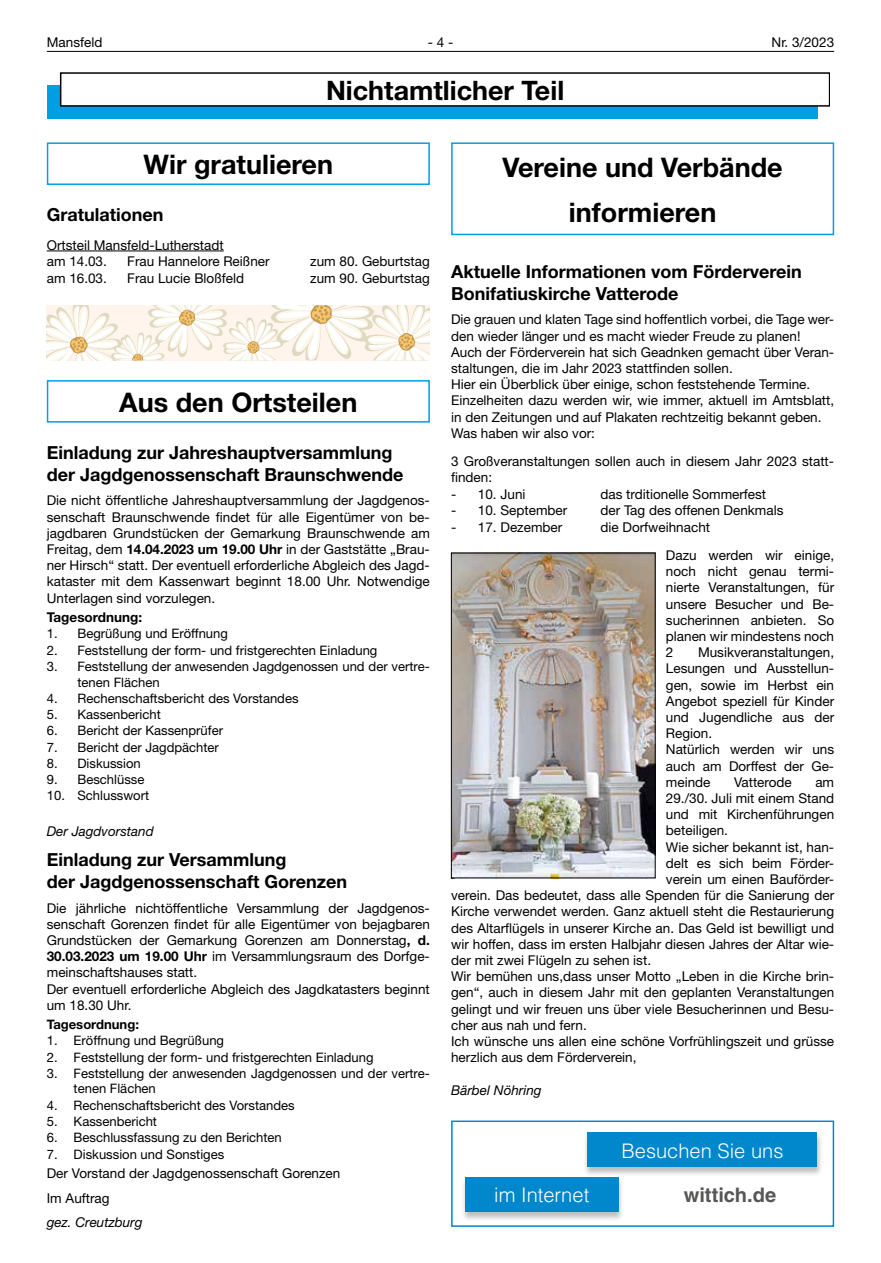
<style>
.page{position:relative;width:881px;height:1263px;background:#fff}
.page>*{position:absolute;margin:0;border:0;box-sizing:border-box;transform-origin:0 0}
.t1{font:700 27px/45.2px "Helvetica Neue LT";color:#000;text-align:center}
.t2{font:700 26.85px "Rhqqvl Helvetica Neue LT";color:#000}
.t3{font:300 20.1px "Helvetica LT";color:#fff}
.t4{font:700 20.1px "Helvetica LT";color:#575756}
.t5{font:700 18px/21.6px "Helvetica Neue LT";color:#000}
.t6{font:13.5px/16.2px "Helvetica Neue LT";color:#000}
.t7{font:italic 13.5px "Helvetica Neue LT";color:#000}
.t8{font:700 13.5px "Helvetica Neue LT";color:#000}
.t9{font:13.05px/15.6px "Helvetica Neue LT";color:#000}
.t10{font:700 13.05px "Helvetica Neue LT";color:#000}
.s1{font-weight:700}
</style>
<div class="page">
<hr style="left:47px;top:51px;width:786px;height:1px;background:#000">
<div style="left:451px;top:142px;width:382px;height:93px;border:2px solid #009fe3"></div>
<div style="left:47px;top:142px;width:382px;height:43px;border:2px solid #009fe3"></div>
<hr style="left:47px;top:251px;width:177px;height:1px;background:#000">
<svg style="left:47px;top:305px;width:382px;height:56px"></svg>
<div style="left:47px;top:380px;width:382px;height:43px;border:2px solid #009fe3"></div>
<div style="left:47px;top:85px;width:770px;height:34px;background:#009fe3"></div>
<div style="left:61px;top:73px;width:768px;height:33px;background:#fff"></div>
<div style="left:60px;top:72px;width:769px;height:35px;border:1px solid #000"></div>
<img style="left:453px;top:555px;width:200px;height:321px">
<div style="left:451px;top:553px;width:204px;height:325px;border:1px solid #000"></div>
<div style="left:451px;top:1120px;width:382px;height:107px;border:2px solid #0087cc"></div>
<div style="left:583px;top:1132px;width:239px;height:45px;background:#000;opacity:.26"></div>
<div style="left:587px;top:1132px;width:230px;height:35px;background:#0087cc"></div>
<div style="left:460px;top:1177px;width:164px;height:45px;background:#000;opacity:.26"></div>
<div style="left:465px;top:1177px;width:153px;height:35px;background:#0087cc"></div>
<p class="t6" style="left:47px;top:34px;width:57px">Mansfeld</p>
<p class="t6" style="left:427px;top:34px;width:27px">- 4 -</p>
<p class="t6" style="left:771px;top:34px;width:64px">Nr. 3/2023</p>
<h2 class="t2" style="left:326px;top:74px;width:240px">Nichtamtlicher Teil</h2>
<h1 class="t1" style="left:143px;top:141px;width:191px">Wir gratulieren</h1>
<h3 class="t5" style="left:47px;top:204px;width:118px">Gratulationen</h3>
<p class="t6" style="left:47px;top:236px;width:178px;line-height:16.6px">Ortsteil Mansfeld-Lutherstadt am 14.03.</p>
<p class="t6" style="left:127px;top:253px;width:144px">Frau Hannelore Reißner</p>
<p class="t6" style="left:310px;top:253px;width:121px">zum 80. Geburtstag</p>
<p class="t6" style="left:47px;top:270px;width:62px">am 16.03.</p>
<p class="t6" style="left:127px;top:270px;width:118px">Frau Lucie Bloßfeld</p>
<p class="t6" style="left:310px;top:270px;width:121px">zum 90. Geburtstag</p>
<h1 class="t1" style="left:119px;top:379px;width:239px">Aus den Ortsteilen</h1>
<h3 class="t5" style="left:47px;top:441px;width:358px">Einladung zur Jahreshauptversammlung der Jagdgenossenschaft Braunschwende</h3>
<p class="t6" style="left:47px;top:492px;width:384px;text-align:justify">Die nicht öffentliche Jahreshauptversammlung der Jagdgenos&shy;senschaft Braunschwende findet für alle Eigentümer von be&shy;jagdbaren Grundstücken der Gemarkung Braunschwende am Freitag, dem <span class="s1">14.04.2023 um 19.00 Uhr</span> in der Gaststätte „Brau&shy;ner Hirsch“ statt. Der eventuell erforderliche Abgleich des Jagd&shy;kataster mit dem Kassenwart beginnt 18.00 Uhr. Notwendige Unterlagen sind vorzulegen.</p>
<p class="t8" style="left:47px;top:609px;width:97px">Tagesordnung:</p>
<p class="t9" style="left:47px;top:626px;width:182px">1. Begrüßung und Eröffnung</p>
<p class="t9" style="left:47px;top:642px;width:332px">2. Feststellung der form- und fristgerechten Einladung</p>
<p class="t9" style="left:77px;top:658px;width:354px;text-indent:-31px">3. Feststellung der anwesenden Jagdgenossen und der vertre&shy;tenen Flächen</p>
<p class="t9" style="left:47px;top:690px;width:253px">4. Rechenschaftsbericht des Vorstandes</p>
<p class="t9" style="left:47px;top:706px;width:116px">5. Kassenbericht</p>
<p class="t9" style="left:47px;top:723px;width:178px">6. Bericht der Kassenprüfer</p>
<p class="t9" style="left:47px;top:739px;width:174px">7. Bericht der Jagdpächter</p>
<p class="t9" style="left:47px;top:755px;width:95px">8. Diskussion</p>
<p class="t9" style="left:47px;top:771px;width:99px">9. Beschlüsse</p>
<p class="t9" style="left:47px;top:788px;width:104px">10. Schlusswort</p>
<p class="t7" style="left:47px;top:823px;width:108px">Der Jagdvorstand</p>
<h3 class="t5" style="left:47px;top:849px;width:302px">Einladung zur Versammlung<br>der Jagdgenossenschaft Gorenzen</h3>
<p class="t6" style="left:47px;top:899px;width:384px">Die jährliche nichtöffentliche Versammlung der Jagdgenos&shy;senschaft Gorenzen findet für alle Eigentümer von bejagbaren Grundstücken der Gemarkung Gorenzen am Donnerstag<span class="s1">, d.<br>30.03.2023 um 19.00 Uhr</span> im Versammlungsraum des Dorfge&shy;meinschaftshauses statt.<br>Der eventuell erforderliche Abgleich des Jagdkatasters beginnt um 18.30 Uhr.</p>
<p class="t10" style="left:47px;top:1016px;width:94px">Tagesordnung:</p>
<p class="t9" style="left:47px;top:1033px;width:179px">1. Eröffnung und Begrüßung</p>
<p class="t9" style="left:47px;top:1049px;width:328px">2. Feststellung der form- und fristgerechten Einladung</p>
<p class="t9" style="left:74px;top:1065px;width:357px;text-indent:-27px">3. Feststellung der anwesenden Jagdgenossen und der vertre&shy;tenen Flächen</p>
<p class="t9" style="left:47px;top:1097px;width:249px">4. Rechenschaftsbericht des Vorstandes</p>
<p class="t9" style="left:47px;top:1113px;width:112px">5. Kassenbericht</p>
<p class="t9" style="left:47px;top:1129px;width:236px">6. Beschlussfassung zu den Berichten</p>
<p class="t9" style="left:47px;top:1146px;width:179px">7. Diskussion und Sonstiges</p>
<p class="t6" style="left:47px;top:1161px;width:295px;line-height:24.8px">Der Vorstand der Jagdgenossenschaft Gorenzen<br>Im Auftrag</p>
<p class="t7" style="left:47px;top:1214px;width:97px">gez. Creutzburg</p>
<h1 class="t1" style="left:502px;top:144px;width:282px">Vereine und Verbände informieren</h1>
<h3 class="t5" style="left:451px;top:260px;width:352px">Aktuelle Informationen vom Förderverein<br>Bonifatiuskirche Vatterode</h3>
<p class="t6" style="left:451px;top:311px;width:384px">Die grauen und klaten Tage sind hoffentlich vorbei, die Tage wer&shy;den wieder länger und es macht wieder Freude zu planen!<br>Auch der Förderverein hat sich Geadnken gemacht über Veran&shy;staltungen, die im Jahr 2023 stattfinden sollen.<br>Hier ein Überblick über einige, schon feststehende Termine.<br>Einzelheiten dazu werden wir, wie immer, aktuell im Amtsblatt, in den Zeitungen und auf Plakaten rechtzeitig bekannt geben.<br>Was haben wir also vor:</p>
<p class="t6" style="left:451px;top:453px;width:384px">3 Großveranstaltungen sollen auch in diesem Jahr 2023 statt&shy;finden:</p>
<p class="t6" style="left:451px;top:486px;width:76px">- 10. Juni</p>
<p class="t6" style="left:600px;top:486px;width:167px">das trditionelle Sommerfest</p>
<p class="t6" style="left:451px;top:502px;width:118px">- 10. September</p>
<p class="t6" style="left:600px;top:502px;width:184px">der Tag des offenen Denkmals</p>
<p class="t6" style="left:451px;top:519px;width:113px">- 17. Dezember</p>
<p class="t6" style="left:665px;top:513px;width:170px;line-height:28px;text-indent:-65px">die Dorfweihnacht<br>Dazu werden wir einige,</p>
<p class="t6" style="left:665px;top:563px;width:170px;text-align:justify">noch nicht genau termi&shy;nierte Veranstaltungen, für unsere Besucher und Be&shy;sucherinnen anbieten. So planen wir mindestens noch 2</p>
<p class="t6" style="left:665px;top:644px;width:170px;text-indent:32px">Musikveranstaltungen,<br>Lesungen und Ausstellun&shy;gen, sowie im Herbst ein<br>Angebot speziell für Kinder und Jugendliche aus der<br>Region.<br>Natürlich werden wir uns auch am Dorffest der Ge&shy;meinde</p>
<p class="t6" style="left:733px;top:774px;width:59px">Vatterode</p>
<p class="t6" style="left:815px;top:774px;width:20px">am</p>
<p class="t6" style="left:665px;top:790px;width:170px">29./30. Juli mit einem Stand</p>
<p class="t6" style="left:665px;top:806px;width:170px">und mit Kirchenführungen</p>
<p class="t6" style="left:665px;top:822px;width:64px">beteiligen.</p>
<p class="t6" style="left:665px;top:838px;width:170px">Wie sicher bekannt ist, han-</p>
<p class="t6" style="left:665px;top:855px;width:170px">delt es sich beim Förder-</p>
<p class="t6" style="left:665px;top:871px;width:170px">verein um einen Bauförder-</p>
<p class="t6" style="left:451px;top:887px;width:384px">verein. Das bedeutet, dass alle Spenden für die Sanierung der</p>
<p class="t6" style="left:451px;top:903px;width:384px">Kirche verwendet werden. Ganz aktuell steht die Restaurierung</p>
<p class="t6" style="left:451px;top:919px;width:384px">des Altarflügels in unserer Kirche an. Das Geld ist bewilligt und</p>
<p class="t6" style="left:451px;top:936px;width:384px">wir hoffen, dass im ersten Halbjahr diesen Jahres der Altar wie-</p>
<p class="t6" style="left:451px;top:952px;width:201px">der mit zwei Flügeln zu sehen ist.</p>
<p class="t6" style="left:451px;top:968px;width:384px">Wir bemühen uns,dass unser Motto „Leben in die Kirche brin-</p>
<p class="t6" style="left:451px;top:984px;width:384px">gen“, auch in diesem Jahr mit den geplanten Veranstaltungen</p>
<p class="t6" style="left:451px;top:1000px;width:384px">gelingt und wir freuen uns über viele Besucherinnen und Besu-</p>
<p class="t6" style="left:451px;top:1017px;width:137px">cher aus nah und fern.</p>
<p class="t6" style="left:451px;top:1033px;width:384px">Ich wünsche uns allen eine schöne Vorfrühlingszeit und grüsse</p>
<p class="t6" style="left:451px;top:1049px;width:187px">herzlich aus dem Förderverein,</p>
<p class="t7" style="left:451px;top:1082px;width:92px">Bärbel Nöhring</p>
<h3 class="t3" style="left:621px;top:1138px;width:163px">Besuchen Sie uns</h3>
<h3 class="t3" style="left:494px;top:1183px;width:96px">im Internet</h3>
<h3 class="t4" style="left:683px;top:1183px;width:94px">wittich.de</h3>
</div>
